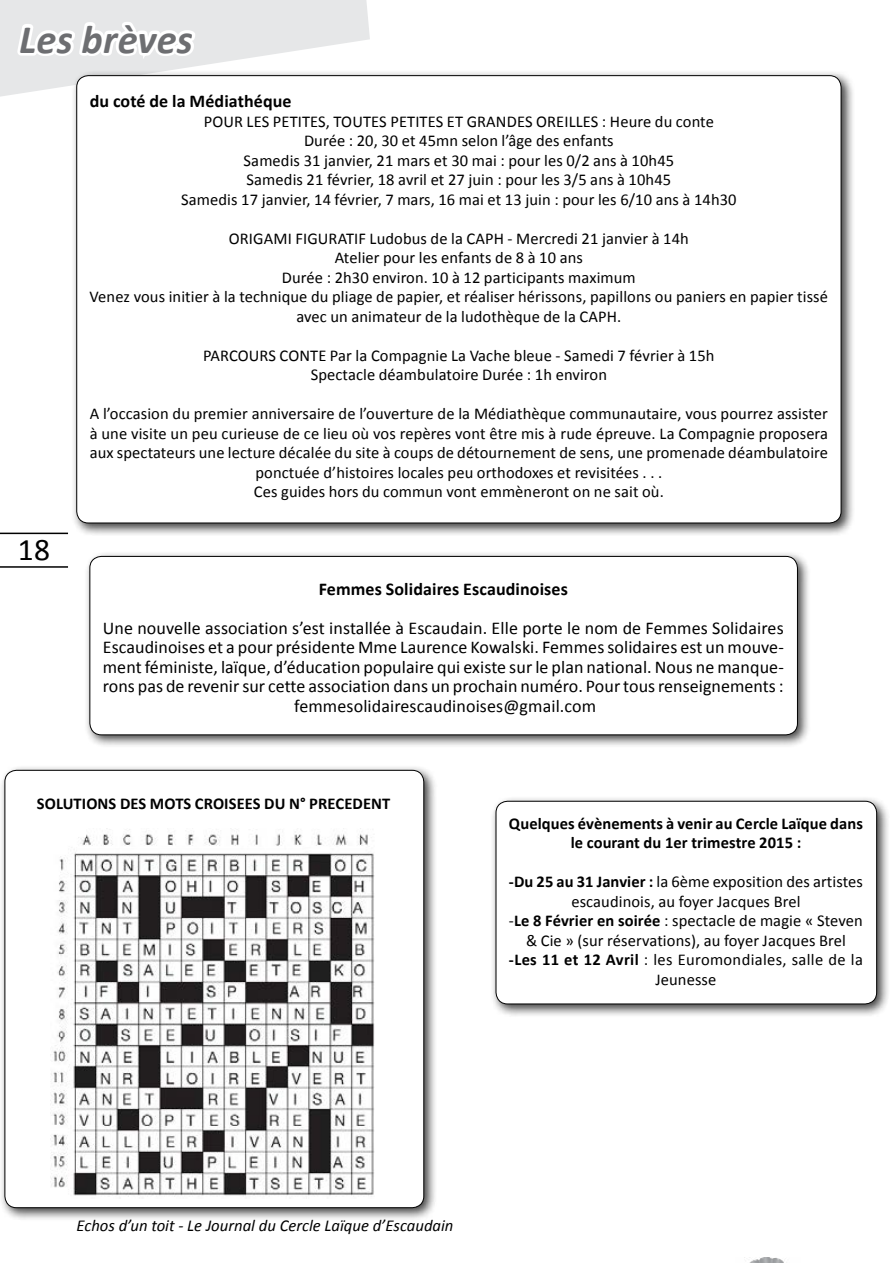
<style>
.page{position:relative;width:893px;height:1263px;background:#fff}
.page>*{position:absolute;margin:0;border:0;box-sizing:border-box;transform-origin:0 0}
.t1{font:italic 700 40.5px "Calibri";letter-spacing:.005em;color:#6d6e71}
.t2{font:31.5px "Calibri";color:#000}
.t3{font:18px/19.5px "Calibri";letter-spacing:.005em;color:#000;text-align:center}
.t4{font:700 18px "Calibri";letter-spacing:.005em;color:#000}
.t5{font:italic 16.65px "Calibri";color:#000}
.t6{font:16.5px/19.5px "Calibri";letter-spacing:.005em;color:#000;text-align:center}
.t7{font:700 16.5px/19.5px "Calibri";letter-spacing:.005em;color:#000;text-align:center}
.s1{font-weight:700}
</style>
<div class="page">
<hr style="left:0;top:533px;width:68px;height:1px;background:#000">
<hr style="left:0;top:566px;width:68px;height:2px;background:#000">
<div style="left:490px;top:796px;width:401px;height:222px;background:#000;opacity:.75"></div>
<div style="left:496px;top:801px;width:381px;height:203px;background:#fff;border-radius:12px"></div>
<div style="left:496px;top:801px;width:381px;height:203px;border:1px solid #000;border-radius:12px"></div>
<div style="left:0;top:765px;width:438px;height:457px;background:#000;opacity:.75"></div>
<div style="left:5px;top:770px;width:419px;height:438px;background:#fff;border-radius:12px"></div>
<svg style="left:0;top:0;width:370px;height:97px"></svg>
<div style="left:84px;top:551px;width:727px;height:197px;background:#000;opacity:.75"></div>
<div style="left:90px;top:556px;width:707px;height:179px;background:#fff;border-radius:12px"></div>
<div style="left:90px;top:556px;width:708px;height:179px;border:1px solid #000;border-radius:12px"></div>
<div style="left:71px;top:70px;width:784px;height:466px;background:#000;opacity:.75"></div>
<div style="left:77px;top:76px;width:764px;height:447px;background:#fff;border-radius:12px"></div>
<img style="left:749px;top:1258px;width:35px;height:5px">
<img style="left:51px;top:829px;width:324px;height:368px">
<h1 class="t1" style="left:19px;top:14px;width:175px">Les brèves</h1>
<h2 class="t2" style="left:18px;top:530px;width:34px">18</h2>
<p class="t4" style="left:90px;top:90px;width:204px">du coté de la Médiathéque</p>
<p class="t6" style="left:181px;top:111px;width:557px">POUR LES PETITES, TOUTES PETITES ET GRANDES OREILLES : Heure du conte Durée : 20, 30 et 45mn selon l’âge des enfants<br>Samedis 31 janvier, 21 mars et 30 mai : pour les 0/2 ans à 10h45<br>Samedis 21 février, 18 avril et 27 juin : pour les 3/5 ans à 10h45<br>Samedis 17 janvier, 14 février, 7 mars, 16 mai et 13 juin : pour les 6/10 ans à 14h30</p>
<p class="t6" style="left:90px;top:228px;width:740px">ORIGAMI FIGURATIF Ludobus de la CAPH - Mercredi 21 janvier à 14h<br>Atelier pour les enfants de 8 à 10 ans<br>Durée : 2h30 environ. 10 à 12 participants maximum<br>Venez vous initier à la technique du pliage de papier, et réaliser hérissons, papillons ou paniers en papier tissé avec un animateur de la ludothèque de la CAPH.</p>
<p class="t6" style="left:203px;top:345px;width:513px">PARCOURS CONTE Par la Compagnie La Vache bleue - Samedi 7 février à 15h<br>Spectacle déambulatoire Durée : 1h environ</p>
<p class="t6" style="left:90px;top:403px;width:740px">A l’occasion du premier anniversaire de l’ouverture de la Médiathèque communautaire, vous pourrez assister à une visite un peu curieuse de ce lieu où vos repères vont être mis à rude épreuve. La Compagnie proposera aux spectateurs une lecture décalée du site à coups de détournement de sens, une promenade déambulatoire ponctuée d’histoires locales peu orthodoxes et revisitées . . .<br>Ces guides hors du commun vont emmèneront on ne sait où.</p>
<p class="t4" style="left:319px;top:577px;width:251px">Femmes Solidaires Escaudinoises</p>
<p class="t3" style="left:103px;top:617px;width:682px">Une nouvelle association s’est installée à Escaudain. Elle porte le nom de Femmes Solidaires Escaudinoises et a pour présidente Mme Laurence Kowalski. Femmes solidaires est un mouve&shy;ment féministe, laïque, d’éducation populaire qui existe sur le plan national. Nous ne manque&shy;rons pas de revenir sur cette association dans un prochain numéro. Pour tous renseignements : femmesolidairescaudinoises@gmail.com</p>
<p class="t7" style="left:37px;top:793px;width:355px">SOLUTIONS DES MOTS CROISEES DU N° PRECEDENT</p>
<p class="t7" style="left:509px;top:813px;width:356px">Quelques évènements à venir au Cercle Laïque dans le courant du 1er trimestre 2015 :</p>
<p class="t6" style="left:509px;top:871px;width:356px"><span class="s1">-Du 25 au 31 Janvier :</span> la 6ème exposition des artistes escaudinois, au foyer Jacques Brel<br>-<span class="s1">Le 8 Février en soirée</span> : spectacle de magie « Steven &amp; Cie » (sur réservations), au foyer Jacques Brel<br><span class="s1">-Les 11 et 12 Avril</span> : les Euromondiales, salle de la Jeunesse</p>
<p class="t5" style="left:77px;top:1215px;width:378px">Echos d’un toit - Le Journal du Cercle Laïque d’Escaudain</p>
</div>
